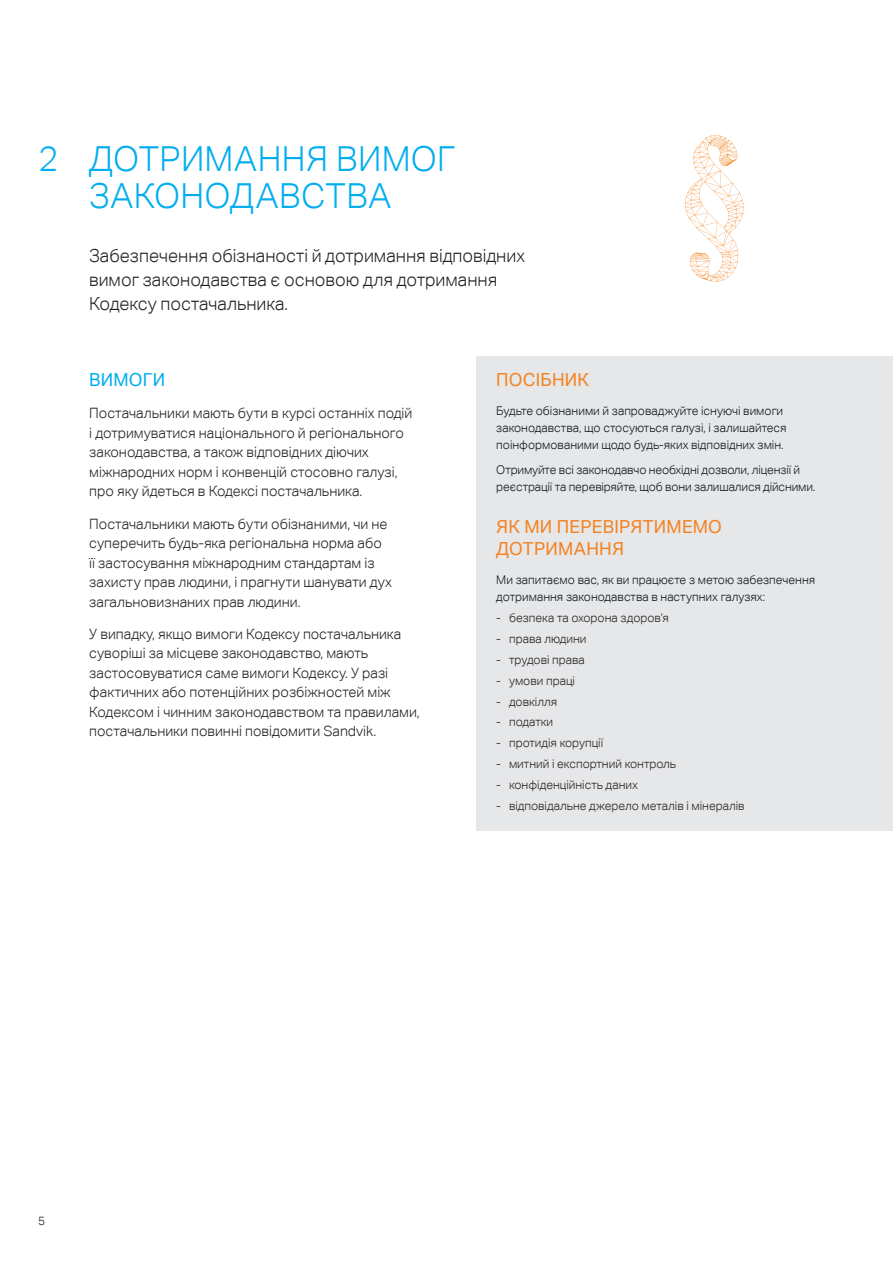
<style>
.page{position:relative;width:893px;height:1263px;background:#fff}
.page>*{position:absolute;margin:0;border:0;box-sizing:border-box;transform-origin:0 0}
._01_Rubrik{font:300 34.5px/36.8px "Aktiv Grotesk";letter-spacing:.01em;color:#00aeef;text-align:center}
._02_Ingress{font:300 18px/24px "Aktiv Grotesk";color:#231f20}
.Veify{font:18px/21.6px "Aktiv Grotesk";letter-spacing:.01em;color:#f58220}
.Guide{font:18px "Aktiv Grotesk";letter-spacing:.01em;color:#f58220}
.Requirments{font:18px "Aktiv Grotesk";letter-spacing:.01em;color:#00aeef}
._04_Brödtext{font:300 14.25px/19.5px "Aktiv Grotesk";color:#231f20}
._05A_Grå_ruta___fråg{font:300 12px/16.6px "Aktiv Grotesk";color:#0e1214}
.t1{font:300 12px "Aktiv Grotesk";color:#231f20}
</style>
<div class="page">
<div style="left:476px;top:356px;width:417px;height:474px;background:#e6e7e9"></div>
<svg style="left:685px;top:135px;width:59px;height:147px"></svg>
<p class="_01_Rubrik" style="left:38px;top:140px;width:418px">2 ДОТРИМАННЯ ВИМОГ<br>ЗАКОНОДАВСТВА</p>
<p class="_02_Ingress" style="left:89px;top:244px;width:437px">Забезпечення обізнаності й дотримання відповідних вимог законодавства є основою для дотримання<br>Кодексу постачальника.</p>
<p class="Requirments" style="left:89px;top:369px;width:77px">ВИМОГИ</p>
<p class="_04_Brödtext" style="left:89px;top:403px;width:324px">Постачальники мають бути в курсі останніх подій і дотримуватися національного й регіонального законодавства, а також відповідних діючих міжнародних норм і конвенцій стосовно галузі, про яку йдеться в Кодексі постачальника.</p>
<p class="_04_Brödtext" style="left:89px;top:514px;width:304px">Постачальники мають бути обізнаними, чи не суперечить будь-яка регіональна норма або<br>її застосування міжнародним стандартам із захисту прав людини, і прагнути шанувати дух загальновизнаних прав людини.</p>
<p class="_04_Brödtext" style="left:89px;top:624px;width:332px">У випадку, якщо вимоги Кодексу постачальника суворіші за місцеве законодавство, мають застосовуватися саме вимоги Кодексу. У разі фактичних або потенційних розбіжностей між Кодексом і чинним законодавством та правилами, постачальники повинні повідомити Sandvik.</p>
<p class="Guide" style="left:496px;top:369px;width:94px">ПОСІБНИК</p>
<p class="_05A_Grå_ruta___fråg" style="left:496px;top:403px;width:292px">Будьте обізнаними й запроваджуйте існуючі вимоги законодавства, що стосуються галузі, і залишайтеся поінформованими щодо будь-яких відповідних змін.</p>
<p class="_05A_Grå_ruta___fråg" style="left:496px;top:461px;width:320px">Отримуйте всі законодавчо необхідні дозволи, ліцензії й реєстрації та перевіряйте, щоб вони залишалися дійсними.</p>
<p class="Veify" style="left:496px;top:516px;width:227px">ЯК МИ ПЕРЕВІРЯТИМЕМО<br>ДОТРИМАННЯ</p>
<p class="_05A_Grå_ruta___fråg" style="left:496px;top:572px;width:320px">Ми запитаємо вас, як ви працюєте з метою забезпечення дотримання законодавства в наступних галузях:</p>
<p class="t1" style="left:496px;top:611px;width:174px">- безпека та охорона здоров’я</p>
<p class="t1" style="left:496px;top:632px;width:92px">- права людини</p>
<p class="t1" style="left:496px;top:653px;width:90px">- трудові права</p>
<p class="t1" style="left:496px;top:673px;width:80px">- умови праці</p>
<p class="t1" style="left:496px;top:694px;width:62px">- довкілля</p>
<p class="t1" style="left:496px;top:715px;width:58px">- податки</p>
<p class="t1" style="left:496px;top:736px;width:108px">- протидія корупції</p>
<p class="t1" style="left:496px;top:757px;width:181px">- митний і експортний контроль</p>
<p class="t1" style="left:496px;top:778px;width:143px">- конфіденційність даних</p>
<p class="t1" style="left:496px;top:799px;width:250px">- відповідальне джерело металів і мінералів</p>
<p class="t1" style="left:38px;top:1213px;width:9px">5</p>
</div>
